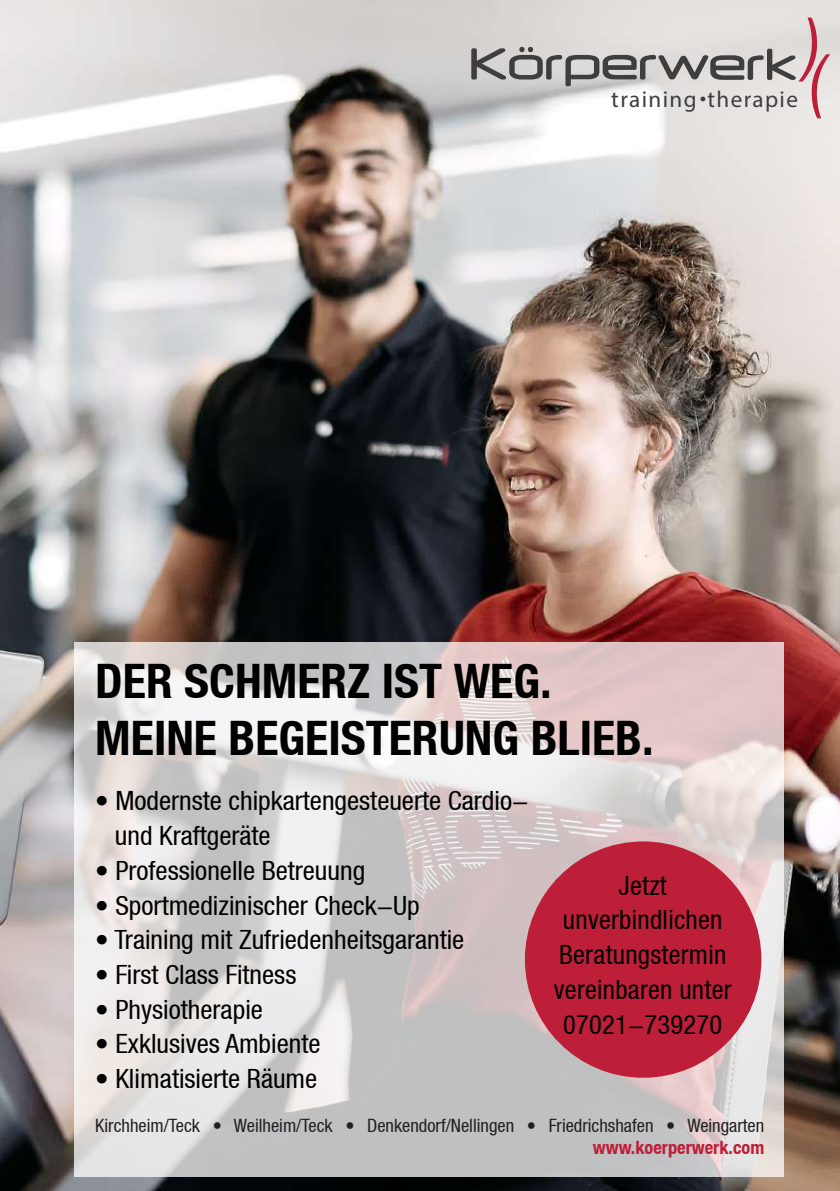
<style>
.page{position:relative;width:840px;height:1191px;background:#fff}
.page>*{position:absolute;margin:0;border:0;box-sizing:border-box;transform-origin:0 0}
.t1{font:700 condensed 47.6px/57px "Helvetica Neue LT";color:#000}
.t2{font:condensed 26.6px/34.6px "Helvetica Neue LT";color:#000}
.t3{font:23.2px "Myriad Pro";letter-spacing:.06em;color:#3e3e3f}
.t4{font:condensed 18.4px "Helvetica Neue LT";color:#231f20}
.t5{font:700 condensed 18.4px "Helvetica Neue LT";color:#be1f38}
</style>
<div class="page">
<img style="left:0;top:0;width:839px;height:1191px">
<svg style="left:74px;top:642px;width:709px;height:534px;background:#d8d2d2"></svg>
<svg style="left:471px;top:18px;width:358px;height:100px;background:#cec9c8"></svg>
<div style="left:524px;top:841px;width:237px;height:236px;background:#be1f38;border-radius:50%"></div>
<p class="t3" style="left:611px;top:85px;width:188px">training •therapie</p>
<h1 class="t1" style="left:95px;top:652px;width:559px">DER SCHMERZ IST WEG.<br>MEINE BEGEISTERUNG BLIEB.</h1>
<p class="t2" style="left:115px;top:783px;width:415px;text-indent:-20px">• Modernste chipkartengesteuerte Cardio&shy;und Kraftgeräte</p>
<p class="t2" style="left:95px;top:853px;width:271px">• Professionelle Betreuung</p>
<p class="t2" style="left:95px;top:887px;width:326px">• Sportmedizinischer Check-Up</p>
<p class="t2" style="left:95px;top:922px;width:370px">• Training mit Zufriedenheitsgarantie</p>
<p class="t2" style="left:95px;top:957px;width:202px">• First Class Fitness</p>
<p class="t2" style="left:95px;top:991px;width:169px">• Physiotherapie</p>
<p class="t2" style="left:95px;top:1026px;width:226px">• Exklusives Ambiente</p>
<p class="t2" style="left:95px;top:1061px;width:223px">• Klimatisierte Räume</p>
<p class="t2" style="left:553px;top:867px;width:179px;text-align:center">Jetzt unverbindlichen<br>Beratungstermin vereinbaren unter<br>07021-739270</p>
<p class="t4" style="left:95px;top:1114px;width:670px">Kirchheim/Teck • Weilheim/Teck • Denkendorf/Nellingen • Friedrichshafen • Weingarten</p>
<p class="t5" style="left:592px;top:1136px;width:173px">www.koerperwerk.com</p>
</div>
